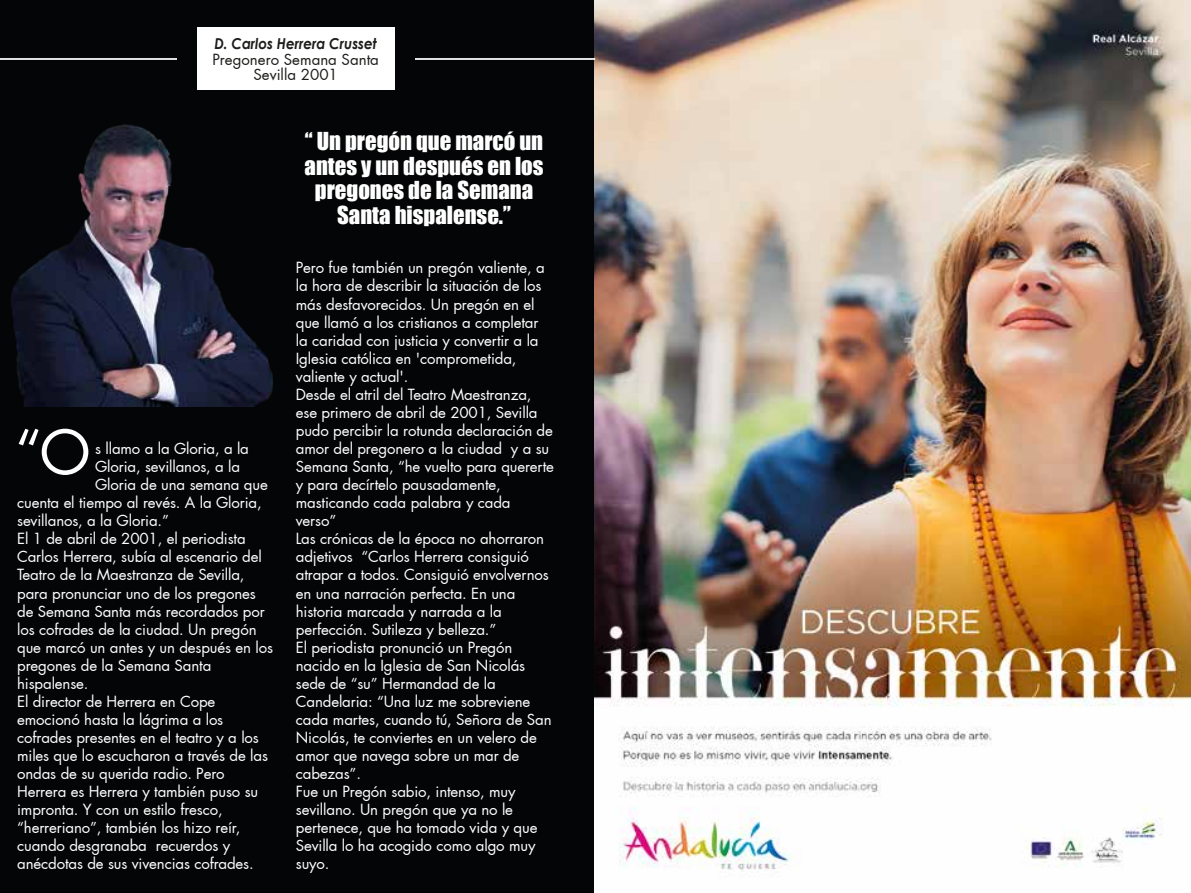
<style>
.page{position:relative;width:1191px;height:893px;background:#040506}
.page>*{position:absolute;margin:0;border:0;box-sizing:border-box;transform-origin:0 0}
.t1{font:59.32px "Futura";color:#fff}
.t2{font:22.75px/24.5px "Impact";color:#fff;text-align:center}
.t3{font:15.05px/18px "Futura";letter-spacing:-.01em;color:#fff}
.t4{font:15.05px/15.8px "Futura";color:#1d1d1b;text-align:center}
.t5{font:italic 700 15.05px "Century Gothic";color:#1d1d1b;scale:.9 1}
</style>
<div class="page">
<img style="left:594px;top:0;width:597px;height:893px">
<hr style="left:0;top:58px;width:595px;height:2px;background:#fff">
<div style="left:177px;top:10px;width:238px;height:98px;background:#040506"></div>
<div style="left:197px;top:28px;width:198px;height:62px;background:#fff"></div>
<img style="left:11px;top:124px;width:262px;height:282px">
<p class="t5" style="left:214px;top:32px;width:182px">D. Carlos Herrera Crusset</p>
<p class="t4" style="left:212px;top:51px;width:168px">Pregonero Semana Santa<br>Sevilla 2001</p>
<h1 class="t1" style="left:15px;top:414px;width:77px">“O</h1>
<p class="t3" style="left:95px;top:440px;width:155px">s llamo a la Gloria, a la</p>
<p class="t3" style="left:95px;top:458px;width:147px">Gloria, sevillanos, a la</p>
<p class="t3" style="left:95px;top:476px;width:174px">Gloria de una semana que</p>
<p class="t3" style="left:17px;top:494px;width:246px">cuenta el tiempo al revés. A la Gloria,</p>
<p class="t3" style="left:17px;top:512px;width:153px">sevillanos, a la Gloria.”</p>
<p class="t3" style="left:17px;top:530px;width:230px">El 1 de abril de 2001, el periodista</p>
<p class="t3" style="left:17px;top:548px;width:246px">Carlos Herrera, subía al escenario del</p>
<p class="t3" style="left:17px;top:566px;width:229px">Teatro de la Maestranza de Sevilla,</p>
<p class="t3" style="left:17px;top:584px;width:240px">para pronunciar uno de los pregones</p>
<p class="t3" style="left:17px;top:602px;width:249px">de Semana Santa más recordados por</p>
<p class="t3" style="left:17px;top:620px;width:241px">los cofrades de la ciudad. Un pregón</p>
<p class="t3" style="left:17px;top:638px;width:257px">que marcó un antes y un después en los</p>
<p class="t3" style="left:17px;top:656px;width:196px">pregones de la Semana Santa</p>
<p class="t3" style="left:17px;top:674px;width:73px">hispalense.</p>
<p class="t3" style="left:17px;top:692px;width:200px">El director de Herrera en Cope</p>
<p class="t3" style="left:17px;top:710px;width:208px">emocionó hasta la lágrima a los</p>
<p class="t3" style="left:17px;top:729px;width:243px">cofrades presentes en el teatro y a los</p>
<p class="t3" style="left:17px;top:747px;width:252px">miles que lo escucharon a través de las</p>
<p class="t3" style="left:17px;top:765px;width:209px">ondas de su querida radio. Pero</p>
<p class="t3" style="left:17px;top:783px;width:243px">Herrera es Herrera y también puso su</p>
<p class="t3" style="left:17px;top:801px;width:207px">impronta. Y con un estilo fresco,</p>
<p class="t3" style="left:17px;top:819px;width:225px">“herreriano”, también los hizo reír,</p>
<p class="t3" style="left:17px;top:837px;width:214px">cuando desgranaba recuerdos y</p>
<p class="t3" style="left:17px;top:855px;width:238px">anécdotas de sus vivencias cofrades.</p>
<h2 class="t2" style="left:304px;top:129px;width:240px">“ Un pregón que marcó un antes y un después en los pregones de la Semana<br>Santa hispalense.”</h2>
<p class="t3" style="left:296px;top:259px;width:260px">Pero fue también un pregón valiente, a la hora de describir la situación de los más desfavorecidos. Un pregón en el que llamó a los cristianos a completar<br>la caridad con justicia y convertir a la<br>Iglesia católica en 'comprometida, valiente y actual'.<br>Desde el atril del Teatro Maestranza, ese primero de abril de 2001, Sevilla pudo percibir la rotunda declaración de amor del pregonero a la ciudad y a su<br>Semana Santa, “he vuelto para quererte y para decírtelo pausadamente, masticando cada palabra y cada verso”<br>Las crónicas de la época no ahorraron adjetivos “Carlos Herrera consiguió atrapar a todos. Consiguió envolvernos en una narración perfecta. En una historia marcada y narrada a la perfección. Sutileza y belleza.”<br>El periodista pronunció un Pregón nacido en la Iglesia de San Nicolás sede de “su” Hermandad de la<br>Candelaria: “Una luz me sobreviene cada martes, cuando tú, Señora de San<br>Nicolás, te conviertes en un velero de amor que navega sobre un mar de cabezas”.<br>Fue un Pregón sabio, intenso, muy sevillano. Un pregón que ya no le pertenece, que ha tomado vida y que<br>Sevilla lo ha acogido como algo muy suyo.</p>
</div>
